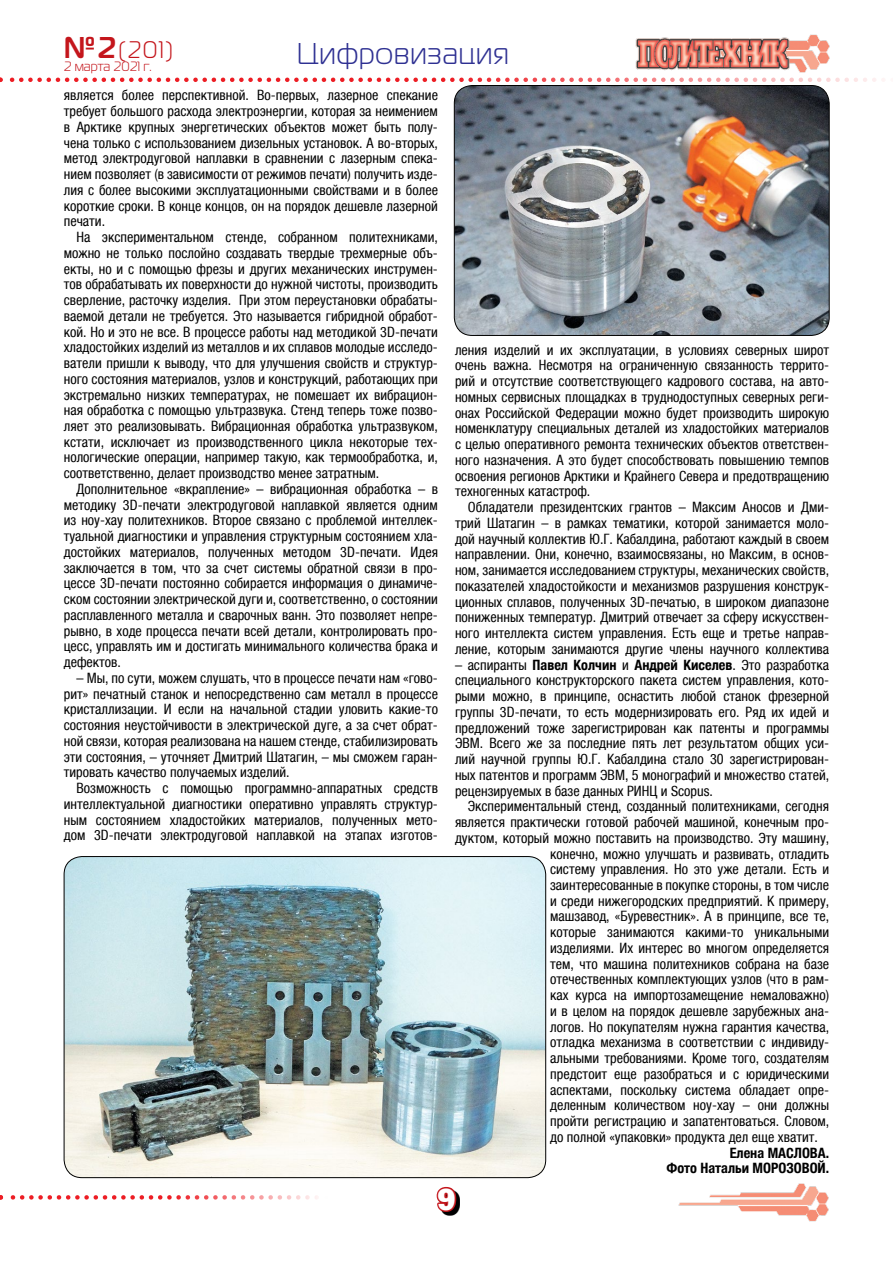
<style>
.page{position:relative;width:893px;height:1263px;background:#fff}
.page>*{position:absolute;margin:0;border:0;box-sizing:border-box;transform-origin:0 0}
.t1{font:30px "Magistral C";letter-spacing:.035em;color:#2e3092}
.t2{font:30px "Xenia Bold Cyrillic";color:#fff}
.t3{font:24px "Magistral C";color:#c4161c}
.t4{font:condensed 14.25px/15.8px "Helvetica Neue LTCYR";color:#000;text-align:justify}
.t5{font:700 condensed 14.25px/15.8px "Helvetica Neue LTCYR";color:#000;text-align:right}
.t6{font:13.5px "Magistral C";color:#c4161c}
.s1{font-weight:700;font-size:30px}
.s2{font-weight:700}
</style>
<div class="page">
<img style="left:793px;top:34px;width:36px;height:39px">
<img style="left:635px;top:37px;width:158px;height:34px">
<svg style="left:0;top:78px;width:884px;height:4px"></svg>
<svg style="left:0;top:1195px;width:317px;height:4px"></svg>
<img style="left:678px;top:1183px;width:151px;height:39px">
<svg style="left:444px;top:1193px;width:16px;height:22px"></svg>
<svg style="left:436px;top:1186px;width:22px;height:28px"></svg>
<img style="left:454px;top:86px;width:375px;height:249px">
<div style="left:454px;top:85px;width:375px;height:251px;border:1px solid #000;border-radius:18px"></div>
<img style="left:64px;top:856px;width:482px;height:322px">
<h2 class="t3" style="left:64px;top:37px;width:111px"><span class="s1">№2</span>(201)</h2>
<p class="t6" style="left:64px;top:59px;width:89px">2 марта 2021 г.</p>
<h1 class="t1" style="left:297px;top:38px;width:214px">Цифровизация</h1>
<p class="t4" style="left:64px;top:88px;width:376px">является более перспективной. Во-первых, лазерное спекание требует большого расхода электроэнергии, которая за неимением в Арктике крупных энергетических объектов может быть полу&shy;чена только с использованием дизельных установок. А во-вторых, метод электродуговой наплавки в сравнении с лазерным спека&shy;нием позволяет (в зависимости от режимов печати) получить изде&shy;лия с более высокими эксплуатационными свойствами и в более короткие сроки. В конце концов, он на порядок дешевле лазерной печати.</p>
<p class="t4" style="left:64px;top:229px;width:376px;text-indent:13px">На экспериментальном стенде, собранном политехниками, можно не только послойно создавать твердые трехмерные объ&shy;екты, но и с помощью фрезы и других механических инструмен&shy;тов обрабатывать их поверхности до нужной чистоты, производить сверление, расточку изделия. При этом переустановки обрабаты&shy;ваемой детали не требуется. Это называется гибридной обработ&shy;кой. Но и это не все. В процессе работы над методикой 3D-печати хладостойких изделий из металлов и их сплавов молодые исследо&shy;ватели пришли к выводу, что для улучшения свойств и структур&shy;ного состояния материалов, узлов и конструкций, работающих при экстремально низких температурах, не помешает их вибрацион&shy;ная обработка с помощью ультразвука. Стенд теперь тоже позво&shy;ляет это реализовывать. Вибрационная обработка ультразвуком, кстати, исключает из производственного цикла некоторые тех&shy;нологические операции, например такую, как термообработка, и, соответственно, делает производство менее затратным.</p>
<p class="t4" style="left:64px;top:481px;width:376px;text-indent:13px">Дополнительное «вкрапление» – вибрационная обработка – в методику 3D-печати электродуговой наплавкой является одним из ноу-хау политехников. Второе связано с проблемой интеллек&shy;туальной диагностики и управления структурным состоянием хла&shy;достойких материалов, полученных методом 3D-печати. Идея заключается в том, что за счет системы обратной связи в про&shy;цессе 3D-печати постоянно собирается информация о динамиче&shy;ском состоянии электрической дуги и, соответственно, о состоянии расплавленного металла и сварочных ванн. Это позволяет непре&shy;рывно, в ходе процесса печати всей детали, контролировать про&shy;цесс, управлять им и достигать минимального количества брака и дефектов.</p>
<p class="t4" style="left:64px;top:670px;width:376px;text-indent:13px">– Мы, по сути, можем слушать, что в процессе печати нам «гово&shy;рит» печатный станок и непосредственно сам металл в процессе кристаллизации. И если на начальной стадии уловить какие-то состояния неустойчивости в электрической дуге, а за счет обрат&shy;ной связи, которая реализована на нашем стенде, стабилизировать эти состояния, – уточняет Дмитрий Шатагин, – мы сможем гаран&shy;тировать качество получаемых изделий.</p>
<p class="t4" style="left:64px;top:780px;width:376px;text-indent:13px">Возможность с помощью программно-аппаратных средств интеллектуальной диагностики оперативно управлять структур&shy;ным состоянием хладостойких материалов, полученных мето&shy;дом 3D-печати электродуговой наплавкой на этапах изготов-</p>
<p class="t4" style="left:455px;top:342px;width:376px">ления изделий и их эксплуатации, в условиях северных широт очень важна. Несмотря на ограниченную связанность террито&shy;рий и отсутствие соответствующего кадрового состава, на авто&shy;номных сервисных площадках в труднодоступных северных реги&shy;онах Российской Федерации можно будет производить широкую номенклатуру специальных деталей из хладостойких материалов с целью оперативного ремонта технических объектов ответствен&shy;ного назначения. А это будет способствовать повышению темпов освоения регионов Арктики и Крайнего Севера и предотвращению техногенных катастроф.</p>
<p class="t4" style="left:455px;top:499px;width:376px;text-indent:13px">Обладатели президентских грантов – Максим Аносов и Дми&shy;трий Шатагин – в рамках тематики, которой занимается моло&shy;дой научный коллектив Ю.Г. Кабалдина, работают каждый в своем направлении. Они, конечно, взаимосвязаны, но Максим, в основ&shy;ном, занимается исследованием структуры, механических свойств, показателей хладостойкости и механизмов разрушения конструк&shy;ционных сплавов, полученных 3D-печатью, в широком диапазоне пониженных температур. Дмитрий отвечает за сферу искусствен&shy;ного интеллекта систем управления. Есть еще и третье направ&shy;ление, которым занимаются другие члены научного коллектива</p>
<p class="t4" style="left:455px;top:657px;width:376px">– аспиранты <span class="s2">Павел Колчин</span> и <span class="s2">Андрей Киселев</span>. Это разработка специального конструкторского пакета систем управления, кото&shy;рыми можно, в принципе, оснастить любой станок фрезерной группы 3D-печати, то есть модернизировать его. Ряд их идей и предложений тоже зарегистрирован как патенты и программы ЭВМ. Всего же за последние пять лет результатом общих уси&shy;лий научной группы Ю.Г. Кабалдина стало 30 зарегистрирован&shy;ных патентов и программ ЭВМ, 5 монографий и множество статей, рецензируемых в базе данных РИНЦ и Scopus.</p>
<p class="t4" style="left:468px;top:798px;width:363px">Экспериментальный стенд, созданный политехниками, сегодня</p>
<p class="t4" style="left:455px;top:814px;width:376px">является практически готовой рабочей машиной, конечным про-</p>
<p class="t4" style="left:455px;top:830px;width:376px">дуктом, который можно поставить на производство. Эту машину,</p>
<p class="t4" style="left:550px;top:846px;width:281px">конечно, можно улучшать и развивать, отладить</p>
<p class="t4" style="left:550px;top:861px;width:281px">систему управления. Но это уже детали. Есть и</p>
<p class="t4" style="left:550px;top:877px;width:281px">заинтересованные в покупке стороны, в том числе</p>
<p class="t4" style="left:550px;top:893px;width:281px">и среди нижегородских предприятий. К примеру,</p>
<p class="t4" style="left:550px;top:909px;width:281px">машзавод, «Буревестник». А в принципе, все те,</p>
<p class="t4" style="left:550px;top:924px;width:281px">которые занимаются какими-то уникальными</p>
<p class="t4" style="left:550px;top:940px;width:281px">изделиями. Их интерес во многом определяется</p>
<p class="t4" style="left:550px;top:956px;width:281px">тем, что машина политехников собрана на базе</p>
<p class="t4" style="left:550px;top:972px;width:281px">отечественных комплектующих узлов (что в рам-</p>
<p class="t4" style="left:550px;top:987px;width:281px">ках курса на импортозамещение немаловажно)</p>
<p class="t4" style="left:550px;top:1003px;width:281px">и в целом на порядок дешевле зарубежных ана-</p>
<p class="t4" style="left:550px;top:1019px;width:281px">логов. Но покупателям нужна гарантия качества,</p>
<p class="t4" style="left:550px;top:1035px;width:281px">отладка механизма в соответствии с индивиду-</p>
<p class="t4" style="left:550px;top:1050px;width:281px">альными требованиями. Кроме того, создателям</p>
<p class="t4" style="left:550px;top:1066px;width:281px">предстоит еще разобраться и с юридическими</p>
<p class="t4" style="left:550px;top:1082px;width:281px">аспектами, поскольку система обладает опре-</p>
<p class="t4" style="left:550px;top:1098px;width:281px">деленным количеством ноу-хау – они должны</p>
<p class="t4" style="left:550px;top:1113px;width:281px">пройти регистрацию и запатентоваться. Словом,</p>
<p class="t4" style="left:550px;top:1129px;width:269px">до полной «упаковки» продукта дел еще хватит.</p>
<p class="t5" style="left:666px;top:1145px;width:164px">Елена МАСЛОВА.<br>Фото Натальи МОРОЗОВОЙ.</p>
<h1 class="t2" style="left:437px;top:1182px;width:20px">9</h1>
</div>
